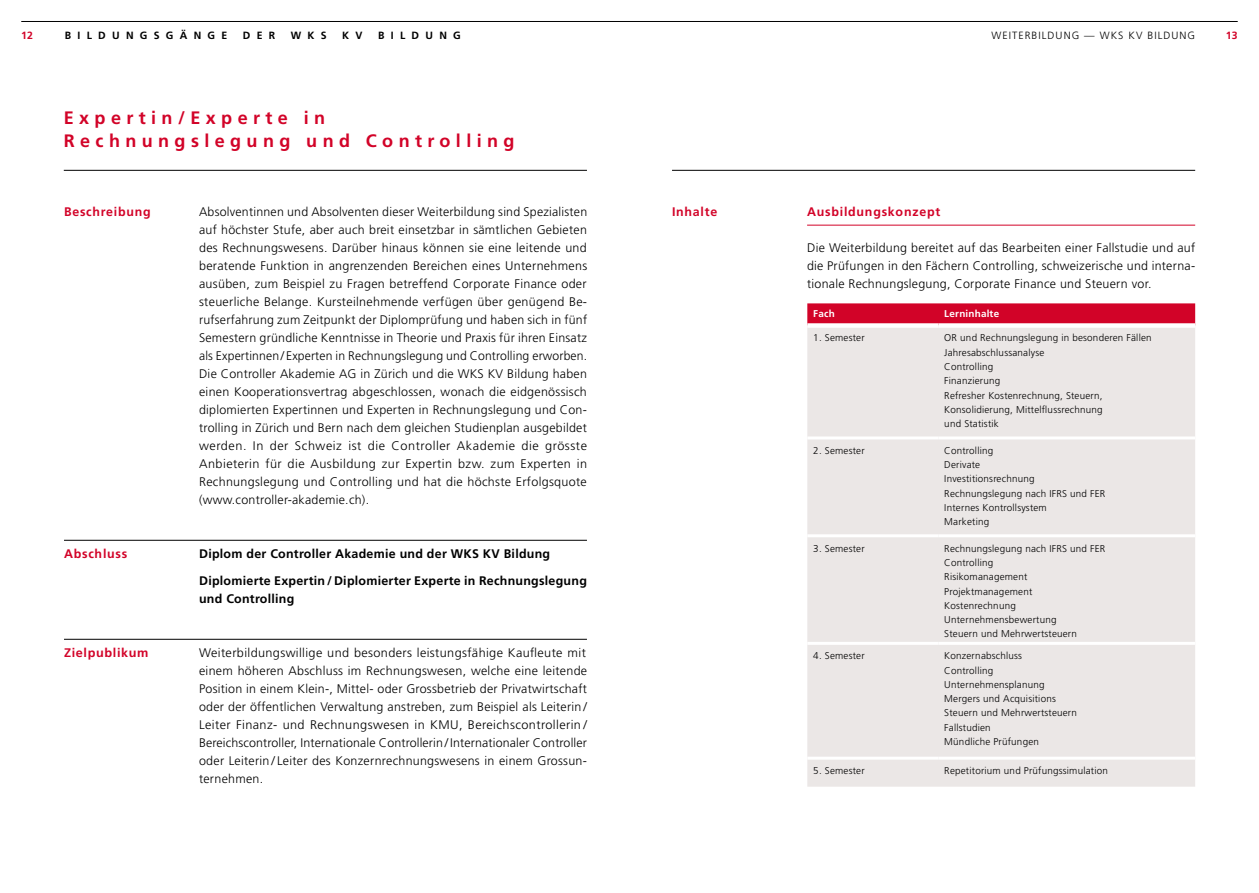
<style>
.page{position:relative;width:1259px;height:893px;background:#fff}
.page>*{position:absolute;margin:0;border:0;box-sizing:border-box;transform-origin:0 0}
.t1{font:700 18px/22.5px "Frutiger LT Std";letter-spacing:.3em;color:#d20328}
.t2{font:300 12.45px/18px "Frutiger LT Std";letter-spacing:.02em;color:#000;text-align:justify}
.t3{font:700 12.45px/27px "Frutiger LT Std";letter-spacing:.02em;color:#000}
.t4{font:700 12.45px "Frutiger LT Std";letter-spacing:.06em;color:#d20328}
.t5{font:700 10.5px "Frutiger LT Std";letter-spacing:.6em;color:#000}
.t6{font:300 10.5px "Frutiger LT Std";letter-spacing:.1em;color:#000}
.t7{font:700 10.5px "Frutiger LT Std";color:#d20328}
.t8{font:300 9.9px/14.2px "Frutiger LT Std";letter-spacing:.02em;color:#000}
.t9{font:700 9.9px "Frutiger LT Std";letter-spacing:.02em;color:#fff}
</style>
<div class="page">
<hr style="left:21px;top:21px;width:1216px;height:1px;background:#000">
<hr style="left:807px;top:225px;width:388px;height:1px;background:#d20328">
<div style="left:807px;top:303px;width:388px;height:20px;background:#d20328"></div>
<div style="left:807px;top:328px;width:388px;height:459px;background:#ebe7e6"></div>
<hr style="left:807px;top:436px;width:131px;height:3px;background:#fff">
<hr style="left:938px;top:436px;width:257px;height:3px;background:#fff">
<hr style="left:807px;top:534px;width:131px;height:3px;background:#fff">
<hr style="left:938px;top:534px;width:257px;height:3px;background:#fff">
<hr style="left:807px;top:642px;width:131px;height:3px;background:#fff">
<hr style="left:938px;top:642px;width:257px;height:3px;background:#fff">
<hr style="left:807px;top:757px;width:131px;height:3px;background:#fff">
<hr style="left:938px;top:757px;width:257px;height:3px;background:#fff">
<hr style="left:672px;top:170px;width:523px;height:1px;background:#000">
<hr style="left:64px;top:540px;width:523px;height:1px;background:#000">
<hr style="left:64px;top:639px;width:523px;height:1px;background:#000">
<hr style="left:64px;top:170px;width:523px;height:1px;background:#000">
<p class="t7" style="left:21px;top:30px;width:13px">12</p>
<p class="t5" style="left:65px;top:30px;width:164px">BILDUNGSGÄNGE</p>
<p class="t5" style="left:243px;top:30px;width:34px">DER</p>
<p class="t5" style="left:291px;top:30px;width:37px">WKS</p>
<p class="t5" style="left:342px;top:30px;width:22px">K V</p>
<p class="t5" style="left:378px;top:30px;width:84px">BILDUNG</p>
<p class="t6" style="left:991px;top:30px;width:205px">WEITERBILDUNG — WKS KV BILDUNG</p>
<p class="t7" style="left:1225px;top:30px;width:13px">13</p>
<h1 class="t1" style="left:64px;top:107px;width:452px">Expertin/Experte in<br>Rechnungslegung und Controlling</h1>
<p class="t4" style="left:64px;top:204px;width:88px">Beschreibung</p>
<p class="t2" style="left:199px;top:203px;width:390px">Absolventinnen und Absolventen dieser Weiterbildung sind Spezialisten auf höchster Stufe, aber auch breit einsetzbar in sämtlichen Gebieten des Rechnungswesens. Darüber hinaus können sie eine leitende und beratende Funktion in angrenzenden Bereichen eines Unternehmens ausüben, zum Beispiel zu Fragen betreffend Corporate Finance oder steuerliche Belange. Kursteilnehmende verfügen über genügend Be&shy;rufserfahrung zum Zeitpunkt der Diplomprüfung und haben sich in fünf Semestern gründliche Kenntnisse in Theorie und Praxis für ihren Einsatz als Expertinnen / Experten in Rechnungslegung und Controlling erworben.<br>Die Controller Akademie AG in Zürich und die WKS KV Bildung haben einen Kooperationsvertrag abgeschlossen, wonach die eidgenössisch diplomierten Expertinnen und Experten in Rechnungslegung und Con&shy;trolling in Zürich und Bern nach dem gleichen Studienplan ausgebildet werden. In der Schweiz ist die Controller Akademie die grösste Anbieterin für die Ausbildung zur Expertin bzw. zum Experten in Rechnungslegung und Controlling und hat die höchste Erfolgsquote (www.controller-akademie.ch).</p>
<p class="t4" style="left:64px;top:546px;width:65px">Abschluss</p>
<p class="t3" style="left:199px;top:540px;width:389px">Diplom der Controller Akademie und der WKS KV Bildung<br>Diplomierte Expertin / Diplomierter Experte in Rechnungslegung</p>
<p class="t3" style="left:199px;top:585px;width:97px">und Controlling</p>
<p class="t4" style="left:64px;top:645px;width:86px">Zielpublikum</p>
<p class="t2" style="left:199px;top:644px;width:389px">Weiterbildungswillige und besonders leistungsfähige Kaufleute mit einem höheren Abschluss im Rechnungswesen, welche eine leitende Position in einem Klein-, Mittel- oder Grossbetrieb der Privatwirtschaft oder der öffentlichen Verwaltung anstreben, zum Beispiel als Leiterin / Leiter Finanz- und Rechnungswesen in KMU, Bereichscontrollerin / Bereichscontroller, Internationale Controllerin / Internationaler Controller oder Leiterin / Leiter des Konzernrechnungswesens in einem Grossun&shy;ternehmen.</p>
<p class="t4" style="left:672px;top:204px;width:47px">Inhalte</p>
<p class="t4" style="left:807px;top:204px;width:135px">Ausbildungskonzept</p>
<p class="t2" style="left:807px;top:239px;width:389px">Die Weiterbildung bereitet auf das Bearbeiten einer Fallstudie und auf die Prüfungen in den Fächern Controlling, schweizerische und interna&shy;tionale Rechnungslegung, Corporate Finance und Steuern vor.</p>
<p class="t9" style="left:813px;top:308px;width:23px">Fach</p>
<p class="t9" style="left:944px;top:308px;width:56px">Lerninhalte</p>
<p class="t8" style="left:813px;top:331px;width:53px">1. Semester</p>
<p class="t8" style="left:944px;top:331px;width:209px">OR und Rechnungslegung in besonderen Fällen<br>Jahresabschlussanalyse<br>Controlling<br>Finanzierung<br>Refresher Kostenrechnung, Steuern,<br>Konsolidierung, Mittelflussrechnung<br>und Statistik</p>
<p class="t8" style="left:813px;top:443px;width:53px">2. Semester</p>
<p class="t8" style="left:944px;top:443px;width:163px">Controlling<br>Derivate<br>Investitionsrechnung<br>Rechnungslegung nach IFRS und FER<br>Internes Kontrollsystem<br>Marketing</p>
<p class="t8" style="left:813px;top:541px;width:53px">3. Semester</p>
<p class="t8" style="left:944px;top:541px;width:163px">Rechnungslegung nach IFRS und FER<br>Controlling<br>Risikomanagement<br>Projektmanagement<br>Kostenrechnung<br>Unternehmensbewertung<br>Steuern und Mehrwertsteuern</p>
<p class="t8" style="left:813px;top:649px;width:53px">4. Semester</p>
<p class="t8" style="left:944px;top:649px;width:134px">Konzernabschluss<br>Controlling<br>Unternehmensplanung<br>Mergers und Acquisitions<br>Steuern und Mehrwertsteuern<br>Fallstudien<br>Mündliche Prüfungen</p>
<p class="t8" style="left:813px;top:764px;width:53px">5. Semester</p>
<p class="t8" style="left:944px;top:764px;width:165px">Repetitorium und Prüfungssimulation</p>
</div>
